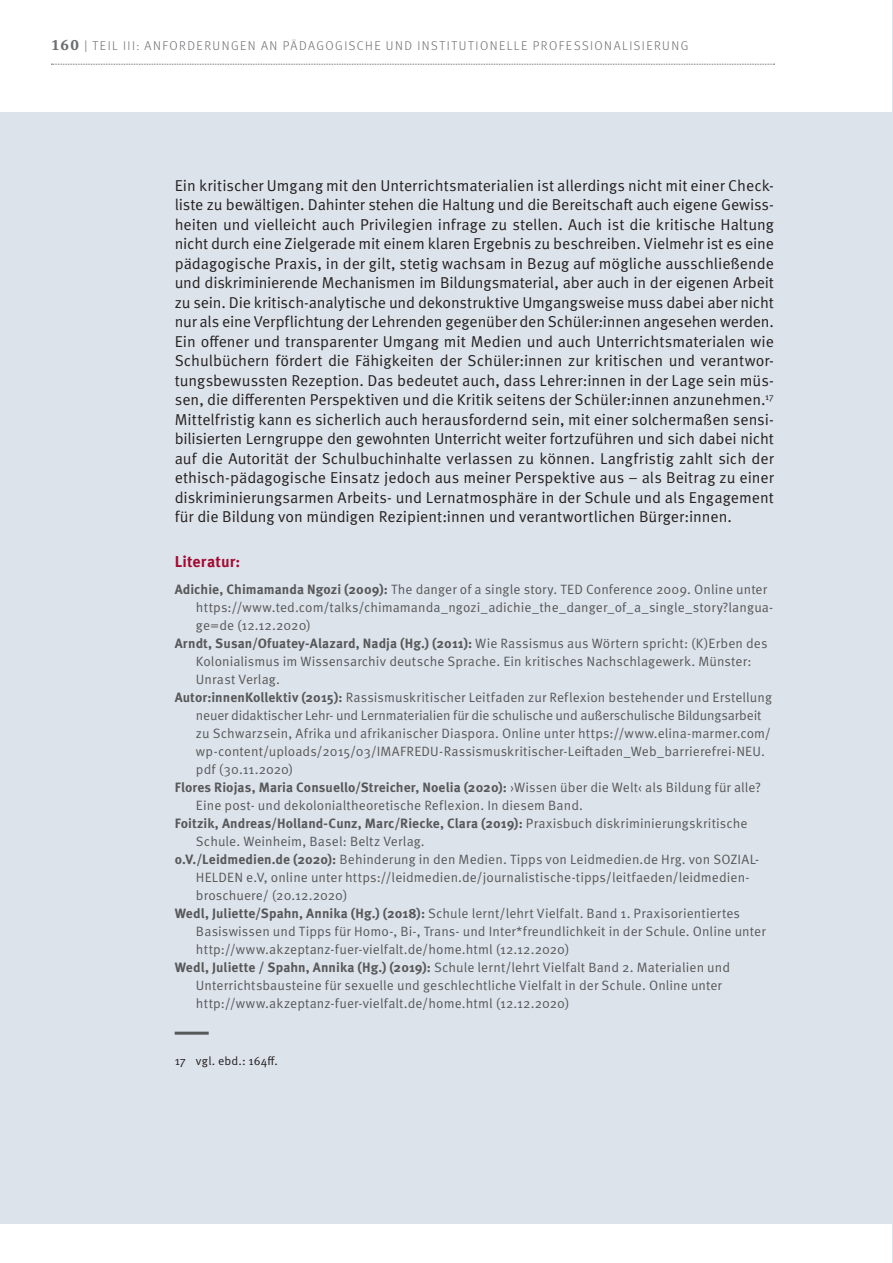
<style>
.page{position:relative;width:893px;height:1263px;background:#fff}
.page>*{position:absolute;margin:0;border:0;box-sizing:border-box;transform-origin:0 0}
.t1{font:15.75px/19.5px "Meta Pro Norm";color:#231f20;text-align:justify}
.t2{font:700 15.75px "Meta Pro";letter-spacing:.01em;color:#a30a32}
.t3{font:13.5px/18px "Meta Pro Norm";letter-spacing:.005em;color:#57585a}
.t4{font:700 13.5px "Meta Pro";letter-spacing:.005em;color:#57585a}
.t5{font:13.5px "Meta Pro Norm";letter-spacing:-.015em;color:#57585a}
.t6{font:300 12.75px "Meta Pro";letter-spacing:.115em;color:#6c6d70}
.t7{font:12px "Meta Pro Norm";letter-spacing:.015em;color:#231f20}
.s1{font-family:"Meta Serif Pro";font-weight:700;font-size:15px}
.s2{font-family:"Meta Serif Pro"}
.s3{font-family:"Meta Pro";font-weight:700}
.s4{font-family:"Meta Pro Norm";font-weight:400}
</style>
<div class="page">
<div style="left:0;top:112px;width:893px;height:1112px;background:#dde3ea"></div>
<svg style="left:51px;top:64px;width:723px;height:1px"></svg>
<hr style="left:175px;top:1032px;width:34px;height:3px;background:#57585a">
<p class="t6" style="left:51px;top:36px;width:639px"><span class="s1">160</span> <span class="s2">|</span> TEIL III: ANFORDERUNGEN AN PÄDAGOGISCHE UND INSTITUTIONELLE PROFESSIONALISIERUNG</p>
<p class="t1" style="left:175px;top:174px;width:601px">Ein kritischer Umgang mit den Unterrichtsmaterialien ist allerdings nicht mit einer Check&shy;liste zu bewältigen. Dahinter stehen die Haltung und die Bereitschaft auch eigene Gewiss&shy;heiten und vielleicht auch Privilegien infrage zu stellen. Auch ist die kritische Haltung nicht durch eine Zielgerade mit einem klaren Ergebnis zu beschreiben. Vielmehr ist es eine pädagogische Praxis, in der gilt, stetig wachsam in Bezug auf mögliche ausschließende und diskriminierende Mechanismen im Bildungsmaterial, aber auch in der eigenen Arbeit zu sein. Die kritisch-analytische und dekonstruktive Umgangsweise muss dabei aber nicht nur als eine Verpflichtung der Lehrenden gegenüber den Schüler:innen angesehen werden.<br>Ein offener und transparenter Umgang mit Medien und auch Unterrichtsmaterialen wie Schulbüchern fördert die Fähigkeiten der Schüler:innen zur kritischen und verantwor&shy;tungsbewussten Rezeption. Das bedeutet auch, dass Lehrer:innen in der Lage sein müs&shy;sen, die differenten Perspektiven und die Kritik seitens der Schüler:innen anzunehmen.<sup>17<br></sup>Mittelfristig kann es sicherlich auch herausfordernd sein, mit einer solchermaßen sensi&shy;bilisierten Lerngruppe den gewohnten Unterricht weiter fortzuführen und sich dabei nicht auf die Autorität der Schulbuchinhalte verlassen zu können. Langfristig zahlt sich der ethisch-pädagogische Einsatz jedoch aus meiner Perspektive aus – als Beitrag zu einer diskriminierungsarmen Arbeits- und Lernatmosphäre in der Schule und als Engagement für die Bildung von mündigen Rezipient:innen und verantwortlichen Bürger:innen.</p>
<p class="t2" style="left:175px;top:549px;width:67px">Literatur:</p>
<p class="t3" style="left:196px;top:579px;width:579px;text-indent:-21px"><span class="s3">Adichie, Chimamanda Ngozi (2009):</span> The danger of a single story. TED Conference 2009. Online unter https://www.ted.com/talks/chimamanda_ngozi_adichie_the_danger_of_a_single_story?langua&shy;ge=de (12.12.2020)</p>
<p class="t4" style="left:175px;top:632px;width:594px">Arndt, Susan/Ofuatey-Alazard, Nadja (Hg.) (2011): <span class="s4">Wie Rassismus aus Wörtern spricht: (K)Erben des</span></p>
<p class="t3" style="left:196px;top:651px;width:557px">Kolonialismus im Wissensarchiv deutsche Sprache. Ein kritisches Nachschlagewerk. Münster:</p>
<p class="t3" style="left:196px;top:669px;width:85px">Unrast Verlag.</p>
<p class="t3" style="left:175px;top:687px;width:599px"><span class="s3">Autor:innenKollektiv (2015):</span> Rassismuskritischer Leitfaden zur Reflexion bestehender und Erstellung</p>
<p class="t5" style="left:196px;top:705px;width:567px">neuer didaktischer Lehr- und Lernmaterialien für die schulische und außerschulische Bildungsarbeit</p>
<p class="t3" style="left:196px;top:723px;width:577px">zu Schwarzsein, Afrika und afrikanischer Diaspora. Online unter https://www.elina-marmer.com/</p>
<p class="t3" style="left:196px;top:741px;width:570px">wp-content/uploads/2015/03/IMAFREDU-Rassismuskritischer-Leiftaden_Web_barrierefrei-NEU.</p>
<p class="t3" style="left:196px;top:759px;width:99px">pdf (30.11.2020)</p>
<p class="t4" style="left:175px;top:776px;width:588px">Flores Riojas, Maria Consuello/Streicher, Noelia (2020): <span class="s4">›Wissen über die Welt‹ als Bildung für alle?</span></p>
<p class="t3" style="left:196px;top:795px;width:389px">Eine post- und dekolonialtheoretische Reflexion. In diesem Band.</p>
<p class="t4" style="left:175px;top:812px;width:574px">Foitzik, Andreas/Holland-Cunz, Marc/Riecke, Clara (2019): <span class="s4">Praxisbuch diskriminierungskritische</span></p>
<p class="t3" style="left:196px;top:831px;width:230px">Schule. Weinheim, Basel: Beltz Verlag.</p>
<p class="t3" style="left:175px;top:849px;width:586px"><span class="s3">o.V./Leidmedien.de (2020):</span> Behinderung in den Medien. Tipps von Leidmedien.de Hrg. von SOZIAL-</p>
<p class="t3" style="left:196px;top:867px;width:555px">HELDEN e.V, online unter https://leidmedien.de/journalistische-tipps/leitfaeden/leidmedien-</p>
<p class="t3" style="left:196px;top:885px;width:153px">broschuere/ (20.12.2020)</p>
<p class="t3" style="left:175px;top:903px;width:567px"><span class="s3">Wedl, Juliette/Spahn, Annika (Hg.) (2018):</span> Schule lernt/lehrt Vielfalt. Band 1. Praxisorientiertes</p>
<p class="t3" style="left:196px;top:921px;width:571px">Basiswissen und Tipps für Homo-, Bi-, Trans- und Inter*freundlichkeit in der Schule. Online unter</p>
<p class="t3" style="left:196px;top:939px;width:375px">http://www.akzeptanz-fuer-vielfalt.de/home.html (12.12.2020)</p>
<p class="t3" style="left:175px;top:957px;width:557px"><span class="s3">Wedl, Juliette / Spahn, Annika (Hg.) (2019):</span> Schule lernt/lehrt Vielfalt Band 2. Materialien und</p>
<p class="t3" style="left:196px;top:975px;width:528px">Unterrichtsbausteine für sexuelle und geschlechtliche Vielfalt in der Schule. Online unter</p>
<p class="t3" style="left:196px;top:993px;width:375px">http://www.akzeptanz-fuer-vielfalt.de/home.html (12.12.2020)</p>
<p class="t7" style="left:175px;top:1052px;width:105px">17 vgl. ebd.: 164ff.</p>
</div>
